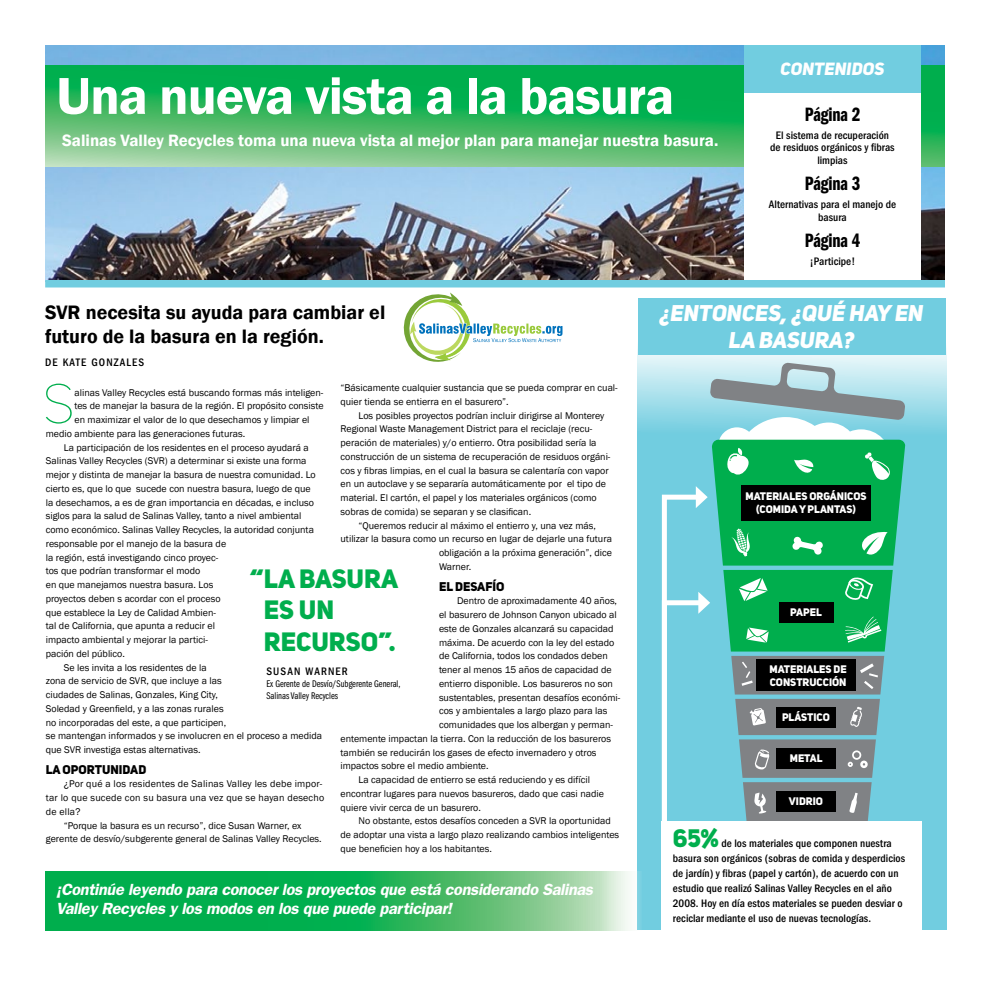
<style>
.page{position:relative;width:990px;height:990px;background:#fff}
.page>*{position:absolute;margin:0;border:0;box-sizing:border-box;transform-origin:0 0}
.t1{font:55px "Uni Sans Thin CAPS";color:#00ae4d}
.t2{font:600 53.75px "Franklin Gothic";letter-spacing:-.02em;color:#fff}
.t3{font:26.25px/31.5px "Uni Sans Heavy CAPS";color:#00ae4d}
.t4{font:25px "Uni Sans Heavy CAPS";color:#00ae4d}
.t5{font:22.5px/27px "Uni Sans Heavy Italic CAPS";color:#fff;text-align:center}
.t6{font:600 20px/23.8px "Franklin Gothic";color:#000}
.t7{font:20px "Franklin Gothic Demi Cmpr";letter-spacing:-.01em;color:#000}
.t8{font:17.5px "Uni Sans Heavy Italic CAPS";color:#fff}
.t9{font:600 16.88px "Franklin Gothic";color:#fff}
.t10{font:italic 600 16.25px/19.5px "Franklin Gothic";letter-spacing:-.02em;color:#fff}
.t11{font:12.5px "Uni Sans Heavy CAPS";color:#000}
.t12{font:500 condensed 11.25px/15px "Franklin Gothic";color:#000;text-align:center}
.t13{font:500 condensed 11.25px "Franklin Gothic";letter-spacing:.1em;color:#000}
.t14{font:10.88px/13px "Uni Sans Heavy CAPS";color:#fff;text-align:center}
.t15{font:10px/13.8px "Franklin Gothic";color:#000}
.t16{font:10px "Franklin Gothic";letter-spacing:.02em;color:#000}
.t17{font:10px/12px "Franklin Gothic Book Cmpr";color:#000}
</style>
<div class="page">
<img style="left:45px;top:45px;width:900px;height:235px">
<svg style="left:637px;top:346px;width:309px;height:584px;background:#7fd2e3"></svg>
<div style="left:638px;top:298px;width:308px;height:56px;background:#71cde0"></div>
<svg style="left:659px;top:363px;width:246px;height:554px;background:#5aa797"></svg>
<div style="left:662px;top:821px;width:260px;height:109px;background:#fff"></div>
<svg style="left:45px;top:65px;width:900px;height:101px;background:#34b863"></svg>
<svg style="left:403px;top:292px;width:159px;height:70px"></svg>
<div style="left:744px;top:78px;width:177px;height:215px;background:#fff"></div>
<div style="left:744px;top:45px;width:177px;height:47px;background:#71cde0"></div>
<svg style="left:45px;top:871px;width:596px;height:60px;background:#34ba68"></svg>
<div style="left:45px;top:280px;width:900px;height:8px;background:#71cde0"></div>
<h2 class="t2" style="left:56px;top:63px;width:620px">Una nueva vista a la basura</h2>
<h3 class="t9" style="left:62px;top:130px;width:658px">Salinas Valley Recycles toma una nueva vista al mejor plan para manejar nuestra basura.</h3>
<h3 class="t8" style="left:781px;top:58px;width:105px">CONTENIDOS</h3>
<h3 class="t7" style="left:805px;top:103px;width:57px">Página 2</h3>
<p class="t12" style="left:770px;top:129px;width:126px;line-height:12.5px">El sistema de recuperación de residuos orgánicos y fibras limpias</p>
<h3 class="t7" style="left:805px;top:172px;width:57px">Página 3</h3>
<p class="t12" style="left:769px;top:198px;width:129px;line-height:12.5px">Alternativas para el manejo de basura</p>
<h3 class="t7" style="left:805px;top:229px;width:57px">Página 4</h3>
<p class="t12" style="left:810px;top:254px;width:47px">¡Participe!</p>
<h3 class="t6" style="left:45px;top:300px;width:342px">SVR necesita su ayuda para cambiar el futuro de la basura en la región.</h3>
<h3 class="t5" style="left:660px;top:300px;width:265px">¿ENTONCES, ¿QUÉ HAY EN<br>LA BASURA?</h3>
<p class="t13" style="left:45px;top:356px;width:99px">de Kate Gonzales</p>
<h1 class="t1" style="left:43px;top:372px;width:33px">S</h1>
<p class="t15" style="left:75px;top:386px;width:250px">alinas Valley Recycles está buscando formas más inteligen-</p>
<p class="t15" style="left:341px;top:381px;width:279px">“Básicamente cualquier sustancia que se pueda comprar en cual&shy;quier tienda se entierra en el basurero”.</p>
<p class="t15" style="left:341px;top:409px;width:271px;text-indent:18px">Los posibles proyectos podrían incluir dirigirse al Monterey Regional Waste Management District para el reciclaje (recu&shy;peración de materiales) y/o entierro. Otra posibilidad sería la construcción de un sistema de recuperación de residuos orgáni&shy;cos y fibras limpias, en el cual la basura se calentaría con vapor en un autoclave y se separaría automáticamente por el tipo de material. El cartón, el papel y los materiales orgánicos (como sobras de comida) se separan y se clasifican.</p>
<p class="t15" style="left:359px;top:519px;width:239px">“Queremos reducir al máximo el entierro y, una vez más,</p>
<p class="t15" style="left:341px;top:532px;width:273px">utilizar la basura como un recurso en lugar de dejarle una futura</p>
<p class="t15" style="left:439px;top:546px;width:175px">obligación a la próxima generación”, dice</p>
<p class="t15" style="left:439px;top:560px;width:34px">Warner.</p>
<p class="t11" style="left:439px;top:578px;width:67px">EL DESAFÍO</p>
<p class="t15" style="left:457px;top:594px;width:162px">Dentro de aproximadamente 40 años,</p>
<p class="t15" style="left:439px;top:608px;width:179px">el basurero de Johnson Canyon ubicado al</p>
<p class="t15" style="left:439px;top:622px;width:176px">este de Gonzales alcanzará su capacidad</p>
<p class="t15" style="left:439px;top:636px;width:177px">máxima. De acuerdo con la ley del estado</p>
<p class="t15" style="left:439px;top:649px;width:170px">de California, todos los condados deben</p>
<p class="t15" style="left:439px;top:663px;width:174px">tener al menos 15 años de capacidad de</p>
<p class="t15" style="left:439px;top:677px;width:176px">entierro disponible. Los basureros no son</p>
<p class="t15" style="left:439px;top:691px;width:183px">sustentables, presentan desafíos económi-</p>
<p class="t15" style="left:439px;top:704px;width:170px">cos y ambientales a largo plazo para las</p>
<p class="t15" style="left:439px;top:718px;width:175px">comunidades que los albergan y perman-</p>
<p class="t15" style="left:341px;top:732px;width:272px">entemente impactan la tierra. Con la reducción de los basureros</p>
<p class="t15" style="left:341px;top:746px;width:257px">también se reducirán los gases de efecto invernadero y otros</p>
<p class="t15" style="left:341px;top:759px;width:150px">impactos sobre el medio ambiente.</p>
<p class="t15" style="left:359px;top:773px;width:233px">La capacidad de entierro se está reduciendo y es difícil</p>
<p class="t15" style="left:341px;top:787px;width:265px">encontrar lugares para nuevos basureros, dado que casi nadie</p>
<p class="t15" style="left:341px;top:801px;width:142px">quiere vivir cerca de un basurero.</p>
<p class="t15" style="left:359px;top:814px;width:254px">No obstante, estos desafíos conceden a SVR la oportunidad</p>
<p class="t15" style="left:341px;top:828px;width:280px">de adoptar una vista a largo plazo realizando cambios inteligentes</p>
<p class="t15" style="left:341px;top:842px;width:153px">que beneficien hoy a los habitantes.</p>
<p class="t15" style="left:75px;top:399px;width:251px">tes de manejar la basura de la región. El propósito consiste</p>
<p class="t15" style="left:75px;top:413px;width:237px">en maximizar el valor de lo que desechamos y limpiar el</p>
<p class="t15" style="left:46px;top:427px;width:201px">medio ambiente para las generaciones futuras.</p>
<p class="t15" style="left:64px;top:441px;width:247px">La participación de los residentes en el proceso ayudará a</p>
<p class="t15" style="left:46px;top:454px;width:262px">Salinas Valley Recycles (SVR) a determinar si existe una forma</p>
<p class="t15" style="left:46px;top:468px;width:271px">mejor y distinta de manejar la basura de nuestra comunidad. Lo</p>
<p class="t15" style="left:46px;top:482px;width:266px">cierto es, que lo que sucede con nuestra basura, luego de que</p>
<p class="t15" style="left:46px;top:496px;width:270px">la desechamos, a es de gran importancia en décadas, e incluso</p>
<p class="t15" style="left:46px;top:509px;width:257px">siglos para la salud de Salinas Valley, tanto a nivel ambiental</p>
<p class="t15" style="left:46px;top:523px;width:270px">como económico. Salinas Valley Recycles, la autoridad conjunta</p>
<p class="t15" style="left:46px;top:537px;width:182px">responsable por el manejo de la basura de</p>
<p class="t15" style="left:46px;top:551px;width:174px">la región, está investigando cinco proyec-</p>
<p class="t15" style="left:46px;top:564px;width:156px">tos que podrían transformar el modo</p>
<p class="t15" style="left:46px;top:578px;width:169px">en que manejamos nuestra basura. Los</p>
<p class="t15" style="left:46px;top:592px;width:176px">proyectos deben s acordar con el proceso</p>
<p class="t15" style="left:46px;top:606px;width:172px">que establece la Ley de Calidad Ambien-</p>
<p class="t15" style="left:46px;top:619px;width:171px">tal de California, que apunta a reducir el</p>
<p class="t15" style="left:46px;top:633px;width:164px">impacto ambiental y mejorar la partici-</p>
<p class="t15" style="left:46px;top:647px;width:81px">pación del público.</p>
<p class="t15" style="left:64px;top:661px;width:145px">Se les invita a los residentes de la</p>
<p class="t15" style="left:46px;top:674px;width:177px">zona de servicio de SVR, que incluye a las</p>
<p class="t15" style="left:46px;top:688px;width:174px">ciudades de Salinas, Gonzales, King City,</p>
<p class="t15" style="left:46px;top:702px;width:179px">Soledad y Greenfield, y a las zonas rurales</p>
<p class="t15" style="left:46px;top:716px;width:182px">no incorporadas del este, a que participen,</p>
<p class="t15" style="left:46px;top:729px;width:278px">se mantengan informados y se involucren en el proceso a medida</p>
<p class="t15" style="left:46px;top:743px;width:156px">que SVR investiga estas alternativas.</p>
<p class="t11" style="left:46px;top:761px;width:102px">LA OPORTUNIDAD</p>
<p class="t16" style="left:64px;top:778px;width:260px">¿Por qué a los residentes de Salinas Valley les debe impor-</p>
<p class="t16" style="left:46px;top:792px;width:280px">tar lo que sucede con su basura una vez que se hayan desecho</p>
<p class="t15" style="left:46px;top:805px;width:36px">de ella?</p>
<p class="t15" style="left:64px;top:819px;width:239px">“Porque la basura es un recurso”, dice Susan Warner, ex</p>
<p class="t15" style="left:46px;top:832px;width:277px">gerente de desvío/subgerente general de Salinas Valley Recycles.</p>
<h3 class="t3" style="left:264px;top:562px;width:136px;text-indent:-14px">“LA BASURA<br>ES UN<br>RECURSO”.</h3>
<p class="t13" style="left:266px;top:665px;width:83px">Susan Warner</p>
<p class="t17" style="left:266px;top:678px;width:136px">Ex Gerente de Desvío/Subgerente General,<br>Salinas Valley Recycles</p>
<h3 class="t10" style="left:56px;top:879px;width:538px">¡Continúe leyendo para conocer los proyectos que está considerando Salinas<br>Valley Recycles y los modos en los que puede participar!</h3>
<p class="t14" style="left:745px;top:490px;width:123px">MATERIALES ORGÁNICOS (COMIDA Y PLANTAS)</p>
<p class="t14" style="left:790px;top:605px;width:33px">PAPEL</p>
<p class="t14" style="left:770px;top:662px;width:79px;text-align:left">MATERIALES DE<br>CONSTRUCCIÓN</p>
<p class="t14" style="left:782px;top:711px;width:50px">PLÁSTICO</p>
<p class="t14" style="left:790px;top:751px;width:34px">METAL</p>
<p class="t14" style="left:789px;top:795px;width:36px">VIDRIO</p>
<h3 class="t4" style="left:673px;top:823px;width:47px">65%</h3>
<p class="t12" style="left:673px;top:836px;width:234px;text-align:left;text-indent:49px">de los materiales que componen nuestra basura son orgánicos (sobras de comida y desperdicios de jardín) y fibras (papel y cartón), de acuerdo con un estudio que realizó Salinas Valley Recycles en el año 2008. Hoy en día estos materiales se pueden desviar o reciclar mediante el uso de nuevas tecnologías.</p>
</div>
